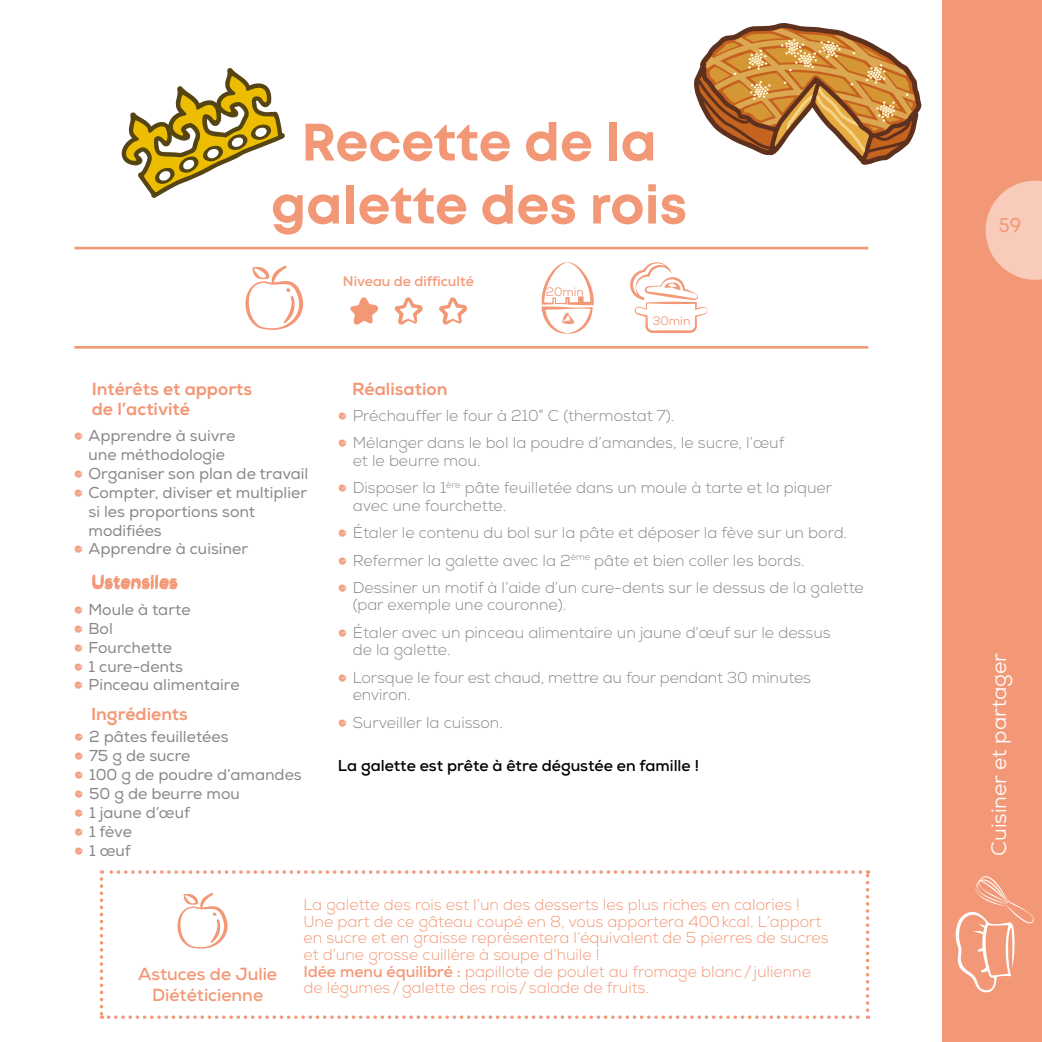
<style>
.page{position:relative;width:1042px;height:1042px;background:#fff}
.page>*{position:absolute;margin:0;border:0;box-sizing:border-box;transform-origin:0 0}
.titre_activité{font:700 52.5px/63px "Mont";color:#f39876;text-align:center}
.t1{font:21px "Nexa";color:#fff}
.t2{font:21px "Mont";color:#f39876}
.catégories{font:800 17.5px/20.1px "Nexa";color:#f39876}
.t3{font:700 17.5px/21px "Nexa";color:#f39876;text-align:center}
.t4{font:300 15.75px/17.5px "Nexa";color:#878787}
.t5{font:300 15.75px/16.6px "Nexa";color:#f39876}
.t6{font:15.75px/18.9px "Nexa";color:#878787;text-align:center}
.t7{font:700 15.75px "Nexa";color:#000}
.t8{font:700 14px "Nexa";color:#f39876}
.t9{font:12.25px "Nexa";color:#f39876}
.s1{font-family:"Chalkduster";font-weight:400;color:#f39876}
.s2{font-family:"Chalkduster";color:#f39876}
.s3{font-weight:700}
</style>
<div class="page">
<svg style="left:121px;top:68px;width:164px;height:130px"></svg>
<svg style="left:694px;top:23px;width:228px;height:142px"></svg>
<div style="left:942px;top:0;width:100px;height:1042px;background:#f39876"></div>
<svg style="left:985px;top:181px;width:57px;height:99px"></svg>
<hr style="left:74px;top:247px;width:794px;height:2px;background:#f39876">
<hr style="left:74px;top:346px;width:794px;height:3px;background:#f39876">
<svg style="left:395px;top:297px;width:28px;height:28px"></svg>
<svg style="left:439px;top:297px;width:28px;height:28px"></svg>
<svg style="left:350px;top:297px;width:28px;height:28px"></svg>
<svg style="left:955px;top:876px;width:79px;height:116px"></svg>
<svg style="left:630px;top:262px;width:77px;height:71px"></svg>
<svg style="left:541px;top:262px;width:53px;height:72px"></svg>
<svg style="left:100px;top:870px;width:769px;height:149px"></svg>
<svg style="left:245px;top:265px;width:58px;height:65px"></svg>
<p class="titre_activité" style="left:271px;top:111px;width:417px">Recette de la galette des rois</p>
<p class="t8" style="left:343px;top:272px;width:132px">Niveau de difficulté</p>
<p class="t9" style="left:546px;top:283px;width:40px">20min</p>
<p class="t9" style="left:652px;top:313px;width:40px">30min</p>
<p class="catégories" style="left:92px;top:379px;width:162px">Intérêts et apports de l’activité</p>
<p class="catégories" style="left:352px;top:379px;width:97px">Réalisation</p>
<p class="t4" style="left:338px;top:407px;width:338px"><span class="s1">•</span> Préchauffer le four à 210° C (thermostat 7).</p>
<p class="t4" style="left:353px;top:434px;width:433px;text-indent:-15px"><span class="s1">•</span> Mélanger dans le bol la poudre d’amandes, le sucre, l’œuf et le beurre mou.</p>
<p class="t4" style="left:353px;top:479px;width:481px;text-indent:-15px"><span class="s1">•</span> Disposer la 1<sup>ère</sup> pâte feuilletée dans un moule à tarte et la piquer avec une fourchette.</p>
<p class="t4" style="left:338px;top:524px;width:511px"><span class="s1">•</span> Étaler le contenu du bol sur la pâte et déposer la fève sur un bord.</p>
<p class="t4" style="left:338px;top:552px;width:468px"><span class="s1">•</span> Refermer la galette avec la 2<sup>ème</sup> pâte et bien coller les bords.</p>
<p class="t4" style="left:353px;top:579px;width:512px;text-indent:-15px"><span class="s1">•</span> Dessiner un motif à l’aide d’un cure-dents sur le dessus de la galette (par exemple une couronne).</p>
<p class="t4" style="left:353px;top:624px;width:479px;text-indent:-15px"><span class="s1">•</span> Étaler avec un pinceau alimentaire un jaune d’œuf sur le dessus de la galette.</p>
<p class="t4" style="left:353px;top:669px;width:460px;text-indent:-15px"><span class="s1">•</span> Lorsque le four est chaud, mettre au four pendant 30 minutes environ.</p>
<p class="t4" style="left:338px;top:714px;width:167px"><span class="s1">•</span> Surveiller la cuisson.</p>
<p class="t7" style="left:338px;top:755px;width:363px">La galette est prête à être dégustée en famille !</p>
<p class="t6" style="left:74px;top:426px;width:163px"><span class="s2">•</span> Apprendre à suivre une méthodologie</p>
<p class="t6" style="left:74px;top:464px;width:236px"><span class="s2">•</span> Organiser son plan de travail</p>
<p class="t6" style="left:89px;top:483px;width:220px;text-align:left;text-indent:-15px"><span class="s2">•</span> Compter, diviser et multiplier si les proportions sont modifiées</p>
<p class="t6" style="left:74px;top:540px;width:176px"><span class="s2">•</span> Apprendre à cuisiner</p>
<p class="catégories" style="left:91px;top:573px;width:88px">Ustensiles</p>
<p class="t6" style="left:74px;top:600px;width:118px"><span class="s2">•</span> Moule à tarte</p>
<p class="t6" style="left:74px;top:619px;width:41px"><span class="s2">•</span> Bol</p>
<p class="t6" style="left:74px;top:638px;width:100px"><span class="s2">•</span> Fourchette</p>
<p class="t6" style="left:74px;top:657px;width:111px"><span class="s2">•</span> 1 cure-dents</p>
<p class="t6" style="left:74px;top:676px;width:167px"><span class="s2">•</span> Pinceau alimentaire</p>
<p class="catégories" style="left:91px;top:704px;width:98px">Ingrédients</p>
<p class="t6" style="left:74px;top:728px;width:156px"><span class="s2">•</span> 2 pâtes feuilletées</p>
<p class="t6" style="left:74px;top:747px;width:118px"><span class="s2">•</span> 75 g de sucre</p>
<p class="t6" style="left:74px;top:765px;width:229px"><span class="s2">•</span> 100 g de poudre d’amandes</p>
<p class="t6" style="left:74px;top:784px;width:167px"><span class="s2">•</span> 50 g de beurre mou</p>
<p class="t6" style="left:74px;top:803px;width:117px"><span class="s2">•</span> 1 jaune d’œuf</p>
<p class="t6" style="left:74px;top:822px;width:59px"><span class="s2">•</span> 1 fève</p>
<p class="t6" style="left:74px;top:841px;width:58px"><span class="s2">•</span> 1 œuf</p>
<p class="t3" style="left:138px;top:963px;width:141px">Astuces de Julie<br>Diététicienne</p>
<p class="t5" style="left:303px;top:897px;width:527px">La galette des rois est l’un des desserts les plus riches en calories !<br>Une part de ce gâteau coupé en 8, vous apportera 400kcal. L’apport en sucre et en graisse représentera l’équivalent de 5 pierres de sucres et d’une grosse cuillère à soupe d’huile !<br><span class="s3">Idée menu équilibré :</span> papillote de poulet au fromage blanc/ julienne de légumes/galette des rois/salade de fruits.</p>
<h2 class="t2" style="left:998px;top:211px;width:24px">59</h2>
<h2 class="t1" style="left:985px;top:856px;width:204px;rotate:-90deg">Cuisiner et partager</h2>
</div>
